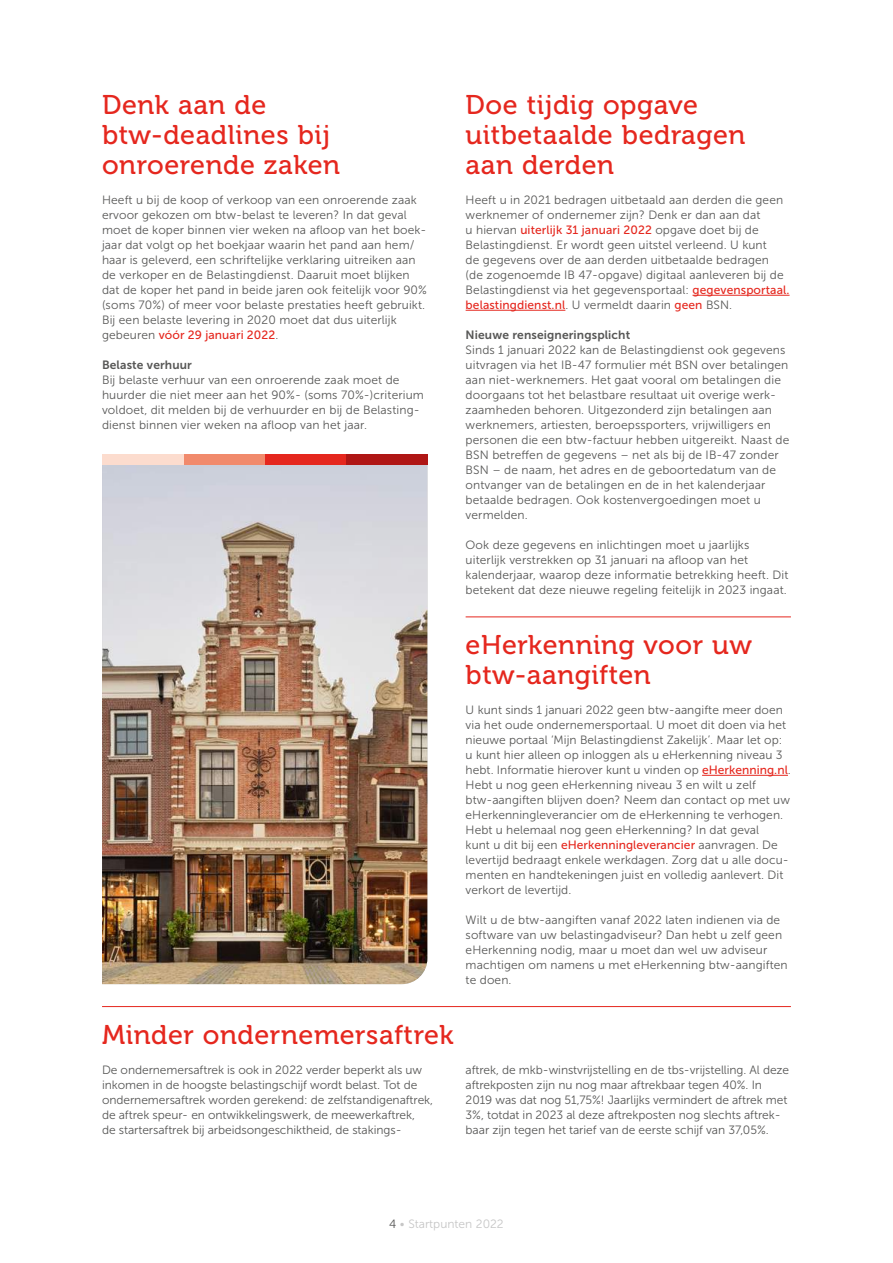
<style>
.page{position:relative;width:893px;height:1263px;background:#fff}
.page>*{position:absolute;margin:0;border:0;box-sizing:border-box;transform-origin:0 0}
.t1{font:27px/30px "Museo 500";letter-spacing:.02em;color:#e5271e}
.t2{font:12px/15px "Museo Sans 300";letter-spacing:.01em;color:#575756}
.t3{font:12px "Museo Sans 500";letter-spacing:.01em;color:#e5271e}
.t4{font:12px "Museo Sans 700";letter-spacing:.01em;color:#575756}
.t5{font:12px "Museo Sans 300";color:#c6c6c6}
.s1{font-family:"Museo Sans 300";color:#575756}
.s2{font-family:"Museo Sans 500";color:#e5271e}
.s3{color:#575756}
</style>
<div class="page">
<hr style="left:692px;top:295px;width:97px;height:1px;background:#e5271e">
<hr style="left:466px;top:310px;width:99px;height:1px;background:#e5271e">
<hr style="left:702px;top:775px;width:86px;height:1px;background:#e5271e">
<img style="left:102px;top:464px;width:325px;height:520px">
<div style="left:346px;top:454px;width:81px;height:10px;background:#af1615"></div>
<div style="left:265px;top:454px;width:81px;height:10px;background:#e5271e"></div>
<div style="left:183px;top:454px;width:82px;height:10px;background:#f18a6c"></div>
<div style="left:102px;top:454px;width:81px;height:10px;background:#fcdcce"></div>
<hr style="left:102px;top:1006px;width:689px;height:1px;background:#e5271e">
<hr style="left:466px;top:616px;width:325px;height:1px;background:#e5271e">
<h1 class="t1" style="left:102px;top:90px;width:240px">Denk aan de btw-deadlines bij onroerende zaken</h1>
<p class="t2" style="left:102px;top:192px;width:326px">Heeft u bij de koop of verkoop van een onroerende zaak ervoor gekozen om btw-belast te leveren? In dat geval moet de koper binnen vier weken na afloop van het boek&shy;jaar dat volgt op het boekjaar waarin het pand aan hem/ haar is geleverd, een schriftelijke verklaring uitreiken aan de verkoper en de Belastingdienst. Daaruit moet blijken dat de koper het pand in beide jaren ook feitelijk voor 90% (soms 70%) of meer voor belaste prestaties heeft gebruikt.<br>Bij een belaste levering in 2020 moet dat dus uiterlijk</p>
<p class="t3" style="left:102px;top:328px;width:178px"><span class="s1">gebeuren</span> vóór 29 januari 2022<span class="s1">.</span></p>
<p class="t4" style="left:102px;top:358px;width:91px">Belaste verhuur</p>
<p class="t2" style="left:102px;top:372px;width:323px">Bij belaste verhuur van een onroerende zaak moet de huurder die niet meer aan het 90%- (soms 70%-)criterium voldoet, dit melden bij de verhuurder en bij de Belasting&shy;dienst binnen vier weken na afloop van het jaar.</p>
<h1 class="t1" style="left:466px;top:90px;width:281px">Doe tijdig opgave uitbetaalde bedragen aan derden</h1>
<p class="t2" style="left:466px;top:192px;width:325px">Heeft u in 2021 bedragen uitbetaald aan derden die geen werknemer of ondernemer zijn? Denk er dan aan dat<br>u hiervan <span class="s2">uiterlijk 31 januari 2022</span> opgave doet bij de Belastingdienst. Er wordt geen uitstel verleend. U kunt<br>de gegevens over de aan derden uitbetaalde bedragen<br>(de zogenoemde IB 47-opgave) digitaal aanleveren bij de Belastingdienst via het gegevensportaal: <span class="s2">gegevensportaal.</span></p>
<p class="t3" style="left:466px;top:298px;width:268px">belastingdienst.nl<span class="s1">. U vermeldt daarin</span> geen <span class="s1">BSN.</span></p>
<p class="t4" style="left:466px;top:328px;width:166px">Nieuwe renseigneringsplicht</p>
<p class="t2" style="left:466px;top:342px;width:325px">Sinds 1 januari 2022 kan de Belastingdienst ook gegevens uitvragen via het IB-47 formulier mét BSN over betalingen aan niet-werknemers. Het gaat vooral om betalingen die doorgaans tot het belastbare resultaat uit overige werk&shy;zaamheden behoren. Uitgezonderd zijn betalingen aan werknemers, artiesten, beroepssporters, vrijwilligers en personen die een btw-factuur hebben uitgereikt. Naast de BSN betreffen de gegevens – net als bij de IB-47 zonder BSN – de naam, het adres en de geboortedatum van de ontvanger van de betalingen en de in het kalenderjaar betaalde bedragen. Ook kostenvergoedingen moet u vermelden.</p>
<p class="t2" style="left:466px;top:537px;width:324px">Ook deze gegevens en inlichtingen moet u jaarlijks uiterlijk verstrekken op 31 januari na afloop van het kalenderjaar, waarop deze informatie betrekking heeft. Dit betekent dat deze nieuwe regeling feitelijk in 2023 ingaat.</p>
<h1 class="t1" style="left:466px;top:630px;width:288px">eHerkenning voor uw btw-aangiften</h1>
<p class="t2" style="left:466px;top:702px;width:327px">U kunt sinds 1 januari 2022 geen btw-aangifte meer doen via het oude ondernemersportaal. U moet dit doen via het nieuwe portaal ‘Mijn Belastingdienst Zakelijk’. Maar let op: u kunt hier alleen op inloggen als u eHerkenning niveau 3 hebt. Informatie hierover kunt u vinden op <span class="s2">eHerkenning.nl</span>.<br>Hebt u nog geen eHerkenning niveau 3 en wilt u zelf btw-aangiften blijven doen? Neem dan contact op met uw eHerkenningleverancier om de eHerkenning te verhogen.<br>Hebt u helemaal nog geen eHerkenning? In dat geval<br>kunt u dit bij een <span class="s2">eHerkenningleverancier</span> aanvragen. De levertijd bedraagt enkele werkdagen. Zorg dat u alle docu&shy;menten en handtekeningen juist en volledig aanlevert. Dit verkort de levertijd.</p>
<p class="t2" style="left:466px;top:912px;width:324px">Wilt u de btw-aangiften vanaf 2022 laten indienen via de software van uw belastingadviseur? Dan hebt u zelf geen eHerkenning nodig, maar u moet dan wel uw adviseur machtigen om namens u met eHerkenning btw-aangiften te doen.</p>
<h1 class="t1" style="left:102px;top:1020px;width:353px">Minder ondernemersaftrek</h1>
<p class="t2" style="left:102px;top:1062px;width:333px">De ondernemersaftrek is ook in 2022 verder beperkt als uw inkomen in de hoogste belastingschijf wordt belast. Tot de ondernemersaftrek worden gerekend: de zelfstandigenaftrek, de aftrek speur- en ontwikkelingswerk, de meewerkaftrek,<br>de startersaftrek bij arbeidsongeschiktheid, de stakings-</p>
<p class="t2" style="left:466px;top:1062px;width:325px">aftrek, de mkb-winstvrijstelling en de tbs-vrijstelling. Al deze aftrekposten zijn nu nog maar aftrekbaar tegen 40%. In 2019 was dat nog 51,75%! Jaarlijks vermindert de aftrek met 3%, totdat in 2023 al deze aftrekposten nog slechts aftrek&shy;baar zijn tegen het tarief van de eerste schijf van 37,05%.</p>
<p class="t5" style="left:389px;top:1218px;width:116px"><span class="s3">4</span> • Startpunten 2022</p>
</div>
